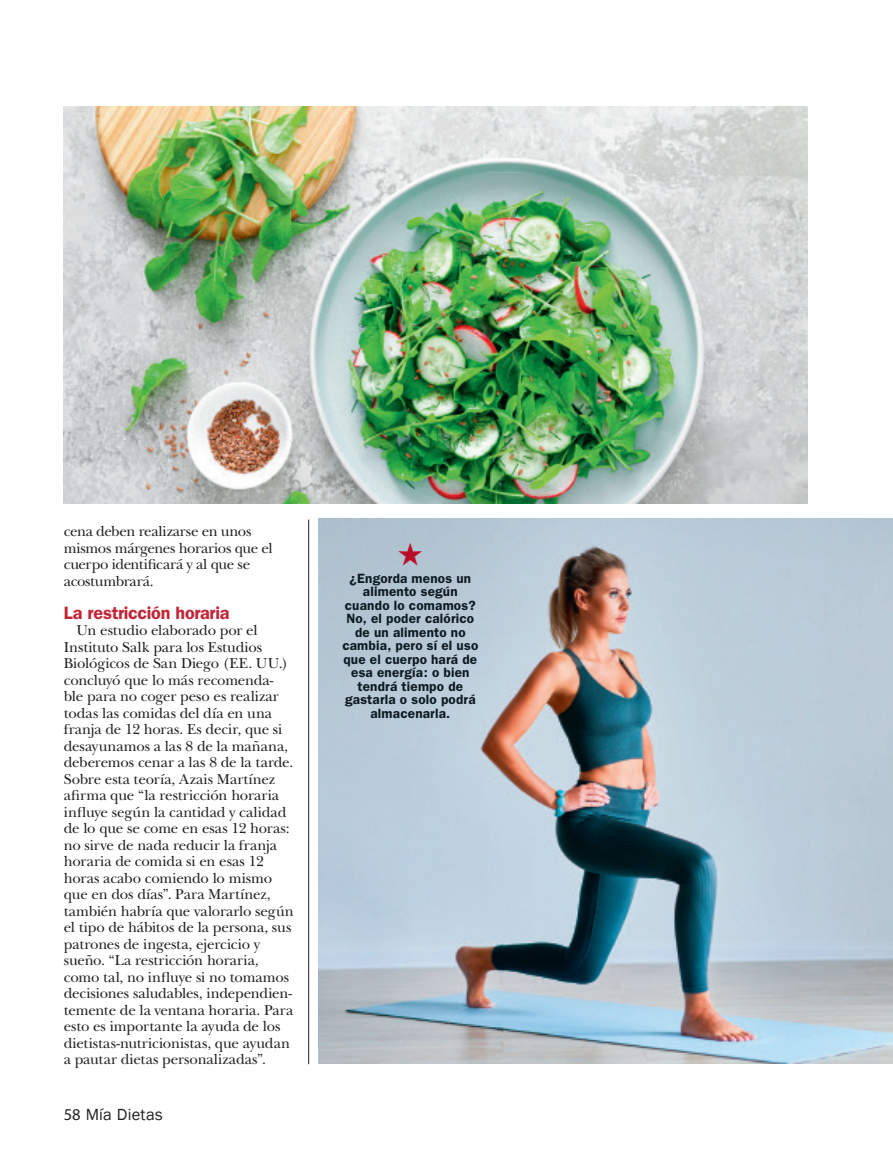
<style>
.page{position:relative;width:893px;height:1161px;background:#fff}
.page>*{position:absolute;margin:0;border:0;box-sizing:border-box;transform-origin:0 0}
.D_-_ladillos{font:600 18px "Franklin Gothic";letter-spacing:-.02em;color:#c22535}
.t1{font:16.5px "Franklin Gothic";letter-spacing:.015em;color:#231f20}
.D-Texto_General{font:15px/16.5px "New Baskerville Std";letter-spacing:-.01em;color:#231f20}
.Titulo_Pie_Sans_K{font:600 13.5px/13.5px "Franklin Gothic";letter-spacing:.015em;color:#0d1a22;text-align:center}
.s1{font-family:"Myriad Pro"}
</style>
<div class="page">
<hr style="left:308px;top:519px;width:1px;height:545px;background:#231f20">
<img style="left:64px;top:107px;width:744px;height:396px">
<img style="left:319px;top:519px;width:574px;height:545px">
<svg style="left:398px;top:542px;width:24px;height:23px"></svg>
<p class="D-Texto_General" style="left:64px;top:523px;width:210px">cena deben realizarse en unos mismos márgenes horarios que el cuerpo identificará y al que se acostumbrará.</p>
<p class="D_-_ladillos" style="left:64px;top:602px;width:167px">La restricción horaria</p>
<p class="D-Texto_General" style="left:64px;top:622px;width:232px;text-indent:13px">Un estudio elaborado por el Instituto Salk para los Estudios Biológicos de San Diego (EE. UU.) concluyó que lo más recomenda&shy;ble para no coger peso es realizar todas las comidas del día en una franja de 12 horas. Es decir, que si desayunamos a las 8 de la mañana, deberemos cenar a las 8 de la tarde.<br>Sobre esta teoría, Azais Martínez afirma que “la restricción horaria influye según la cantidad y calidad de lo que se come en esas 12 horas: no sirve de nada reducir la franja horaria de comida si en esas 12 horas acabo comiendo lo mismo que en dos días”. Para Martínez, también habría que valorarlo según el tipo de hábitos de la persona, sus patrones de ingesta, ejercicio y sueño. “La restricción horaria, como tal, no influye si no tomamos decisiones saludables, independien&shy;temente de la ventana horaria. Para esto es importante la ayuda de los dietistas-nutricionistas, que ayudan a pautar dietas personalizadas”.</p>
<p class="t1" style="left:64px;top:1104px;width:101px"><span class="s1">58</span> Mía Dietas</p>
<p class="Titulo_Pie_Sans_K" style="left:345px;top:571px;width:132px">¿Engorda menos un alimento según cuando lo comamos?</p>
<p class="Titulo_Pie_Sans_K" style="left:342px;top:612px;width:137px">No, el poder calórico de un alimento no cambia, pero sí el uso que el cuerpo hará de esa energía: o bien tendrá tiempo de gastarla o solo podrá almacenarla.</p>
</div>
